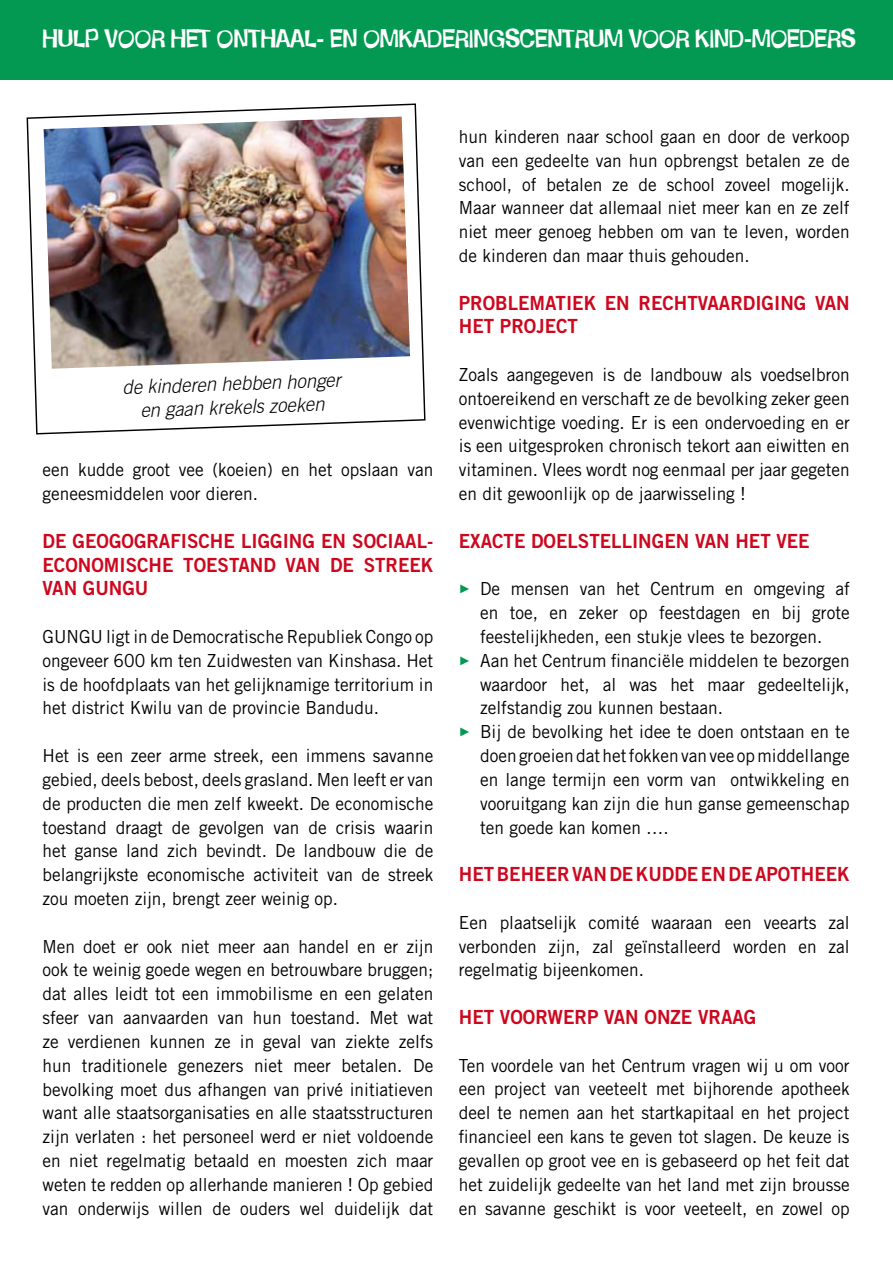
<style>
.page{position:relative;width:893px;height:1263px;background:#fff}
.page>*{position:absolute;margin:0;border:0;box-sizing:border-box;transform-origin:0 0}
.t1{font:24px "Schmelvetica";color:#fff;scale:.93 1}
.t2{font:19.5px/23.9px "Trade Gothic Bold Two";color:#cd071e;text-align:justify;scale:.96 1}
.t3{font:italic 300 19.5px/23.4px "Trade Gothic";color:#000;text-align:center;scale:.95 1}
.t4{font:18px/23.9px "Trade Gothic";color:#000;text-align:justify;scale:.96 1}
.s1{color:#049953}
</style>
<div class="page">
<div style="left:0;top:0;width:893px;height:80px;background:#049953"></div>
<svg style="left:26px;top:103px;width:400px;height:332px"></svg>
<img style="left:44px;top:117px;width:366px;height:252px">
<h1 class="t1" style="left:43px;top:22px;width:876px">HULP VOOR HET ONTHAAL- EN OMKADERINGSCENTRUM VOOR KIND-MOEDERS</h1>
<p class="t3" style="left:122px;top:375px;width:231px;rotate:-2deg">de kinderen hebben honger en gaan krekels zoeken</p>
<p class="t4" style="left:43px;top:458px;width:409px">een kudde groot vee (koeien) en het opslaan van geneesmiddelen voor dieren.</p>
<p class="t2" style="left:43px;top:528px;width:409px">DE GEOGOGRAFISCHE LIGGING EN SOCIAAL-ECONOMISCHE TOESTAND VAN DE STREEK VAN GUNGU</p>
<p class="t4" style="left:43px;top:624px;width:409px">GUNGU ligt in de Democratische Republiek Congo op ongeveer 600 km ten Zuidwesten van Kinshasa. Het is de hoofdplaats van het gelijknamige territorium in het district Kwilu van de provincie Bandudu.</p>
<p class="t4" style="left:43px;top:743px;width:409px">Het is een zeer arme streek, een immens savanne gebied, deels bebost, deels grasland. Men leeft er van de producten die men zelf kweekt. De economische toestand draagt de gevolgen van de crisis waarin het ganse land zich bevindt. De landbouw die de belangrijkste economische activiteit van de streek zou moeten zijn, brengt zeer weinig op.</p>
<p class="t4" style="left:43px;top:934px;width:409px">Men doet er ook niet meer aan handel en er zijn ook te weinig goede wegen en betrouwbare bruggen; dat alles leidt tot een immobilisme en een gelaten sfeer van aanvaarden van hun toestand. Met wat ze verdienen kunnen ze in geval van ziekte zelfs hun traditionele genezers niet meer betalen. De bevolking moet dus afhangen van privé initiatieven want alle staatsorganisaties en alle staatsstructuren zijn verlaten : het personeel werd er niet voldoende en niet regelmatig betaald en moesten zich maar weten te redden op allerhande manieren ! Op gebied van onderwijs willen de ouders wel duidelijk dat</p>
<p class="t4" style="left:459px;top:124px;width:409px">hun kinderen naar school gaan en door de verkoop van een gedeelte van hun opbrengst betalen ze de school, of betalen ze de school zoveel mogelijk.<br>Maar wanneer dat allemaal niet meer kan en ze zelf niet meer genoeg hebben om van te leven, worden de kinderen dan maar thuis gehouden.</p>
<p class="t2" style="left:459px;top:290px;width:409px">PROBLEMATIEK EN RECHTVAARDIGING VAN<br>HET PROJECT</p>
<p class="t4" style="left:459px;top:362px;width:409px">Zoals aangegeven is de landbouw als voedselbron ontoereikend en verschaft ze de bevolking zeker geen evenwichtige voeding. Er is een ondervoeding en er is een uitgesproken chronisch tekort aan eiwitten en vitaminen. Vlees wordt nog eenmaal per jaar gegeten en dit gewoonlijk op de jaarwisseling !</p>
<p class="t2" style="left:459px;top:528px;width:367px">EXACTE DOELSTELLINGEN VAN HET VEE</p>
<p class="t4" style="left:480px;top:577px;width:386px;text-indent:-21px"><span class="s1">✓</span> De mensen van het Centrum en omgeving af en toe, en zeker op feestdagen en bij grote feestelijkheden, een stukje vlees te bezorgen.</p>
<p class="t4" style="left:480px;top:648px;width:386px;text-indent:-21px"><span class="s1">✓</span> Aan het Centrum financiële middelen te bezorgen waardoor het, al was het maar gedeeltelijk, zelfstandig zou kunnen bestaan.</p>
<p class="t4" style="left:480px;top:720px;width:386px;text-indent:-21px"><span class="s1">✓</span> Bij de bevolking het idee te doen ontstaan en te doen groeien dat het fokken van vee op middellange en lange termijn een vorm van ontwikkeling en vooruitgang kan zijn die hun ganse gemeenschap ten goede kan komen ….</p>
<p class="t2" style="left:459px;top:862px;width:409px">HET BEHEER VAN DE KUDDE EN DE APOTHEEK</p>
<p class="t4" style="left:459px;top:910px;width:409px">Een plaatselijk comité waaraan een veearts zal verbonden zijn, zal geïnstalleerd worden en zal regelmatig bijeenkomen.</p>
<p class="t2" style="left:459px;top:1005px;width:311px">HET VOORWERP VAN ONZE VRAAG</p>
<p class="t4" style="left:459px;top:1053px;width:409px">Ten voordele van het Centrum vragen wij u om voor een project van veeteelt met bijhorende apotheek deel te nemen aan het startkapitaal en het project financieel een kans te geven tot slagen. De keuze is gevallen op groot vee en is gebaseerd op het feit dat het zuidelijk gedeelte van het land met zijn brousse en savanne geschikt is voor veeteelt, en zowel op</p>
</div>
